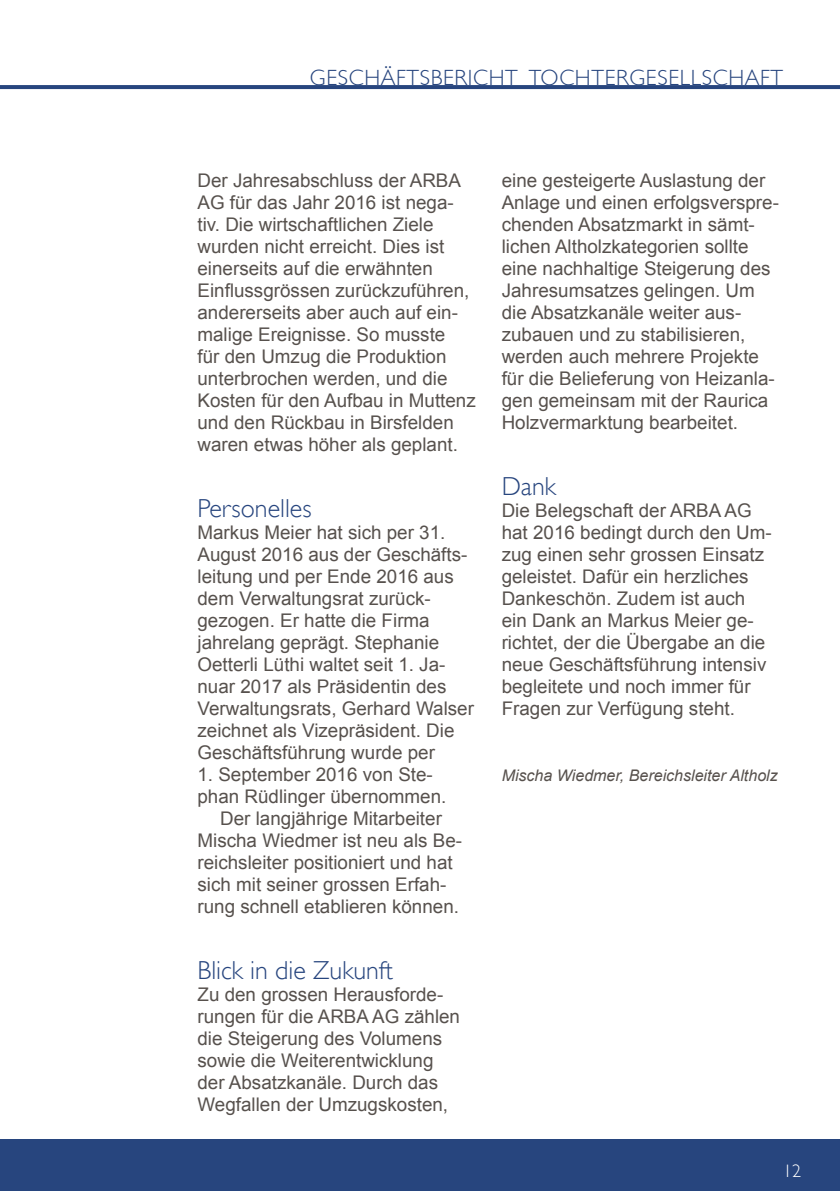
<style>
.page{position:relative;width:840px;height:1191px;background:#fff}
.page>*{position:absolute;margin:0;border:0;box-sizing:border-box;transform-origin:0 0}
.t1{font:300 26px "Gill Sans";color:#27457e}
.t2{font:300 22px "Gill Sans";letter-spacing:.03em;color:#27457e}
.t3{font:18.8px/22px "Arial";color:#57514d}
.t4{font:300 18px "Gill Sans";color:#fff}
.t5{font:italic 16px "Arial";color:#57514d}
</style>
<div class="page">
<div style="left:0;top:1139px;width:839px;height:52px;background:#27457e"></div>
<svg style="left:0;top:85px;width:839px;height:4px;background:#2a4880"></svg>
<p class="t2" style="left:309px;top:65px;width:474px">GESCHÄFTSBERICHT TOCHTERG ESELLSCHAFT</p>
<p class="t3" style="left:197px;top:169px;width:279px">Der Jahresabschluss der ARBA<br>AG für das Jahr 2016 ist nega&shy;tiv. Die wirtschaftlichen Ziele wurden nicht erreicht. Dies ist einerseits auf die erwähnten<br>Einflussgrössen zurückzuführen, andererseits aber auch auf ein&shy;malige Ereignisse. So musste<br>für den Umzug die Produktion unterbrochen werden, und die<br>Kosten für den Aufbau in Muttenz und den Rückbau in Birsfelden waren etwas höher als geplant.</p>
<h1 class="t1" style="left:197px;top:493px;width:116px">PERSONELLES</h1>
<p class="t3" style="left:197px;top:521px;width:278px">Markus Meier hat sich per 31.<br>August 2016 aus der Geschäfts&shy;leitung und per Ende 2016 aus dem Verwaltungsrat zurück&shy;gezogen. Er hatte die Firma jahrelang geprägt. Stephanie<br>Oetterli Lüthi waltet seit 1. Ja&shy;nuar 2017 als Präsidentin des<br>Verwaltungsrats, Gerhard Walser zeichnet als Vizepräsident. Die<br>Geschäftsführung wurde per</p>
<p class="t3" style="left:197px;top:763px;width:237px">1. September 2016 von Ste-</p>
<p class="t3" style="left:197px;top:785px;width:250px">phan Rüdlinger übernommen.</p>
<p class="t3" style="left:220px;top:807px;width:223px">Der langjährige Mitarbeiter</p>
<p class="t3" style="left:197px;top:829px;width:266px">Mischa Wiedmer ist neu als Be-</p>
<p class="t3" style="left:197px;top:851px;width:256px">reichsleiter positioniert und hat</p>
<p class="t3" style="left:197px;top:873px;width:250px">sich mit seiner grossen Erfah-</p>
<p class="t3" style="left:197px;top:895px;width:263px">rung schnell etablieren können.</p>
<h1 class="t1" style="left:197px;top:955px;width:197px">BLICK IN DIE ZUKUNFT</h1>
<p class="t3" style="left:197px;top:983px;width:264px">Zu den grossen Herausforde&shy;rungen für die ARBA AG zählen die Steigerung des Volumens sowie die Weiterentwicklung der Absatzkanäle. Durch das<br>Wegfallen der Umzugskosten,</p>
<p class="t3" style="left:501px;top:169px;width:278px">eine gesteigerte Auslastung der<br>Anlage und einen erfolgsverspre&shy;chenden Absatzmarkt in sämt&shy;lichen Altholzkategorien sollte eine nachhaltige Steigerung des<br>Jahresumsatzes gelingen. Um die Absatzkanäle weiter aus&shy;zubauen und zu stabilisieren, werden auch mehrere Projekte für die Belieferung von Heizanla&shy;gen gemeinsam mit der Raurica<br>Holzvermarktung bearbeitet.</p>
<h1 class="t1" style="left:501px;top:471px;width:56px">DANK</h1>
<p class="t3" style="left:501px;top:499px;width:271px">Die Belegschaft der ARBA AG hat 2016 bedingt durch den Um&shy;zug einen sehr grossen Einsatz geleistet. Dafür ein herzliches<br>Dankeschön. Zudem ist auch ein Dank an Markus Meier ge&shy;richtet, der die Übergabe an die neue Geschäftsführung intensiv begleitete und noch immer für<br>Fragen zur Verfügung steht.</p>
<p class="t5" style="left:501px;top:766px;width:277px">Mischa Wiedmer, Bereichsleiter Altholz</p>
<p class="t4" style="left:782px;top:1161px;width:19px">12</p>
</div>
